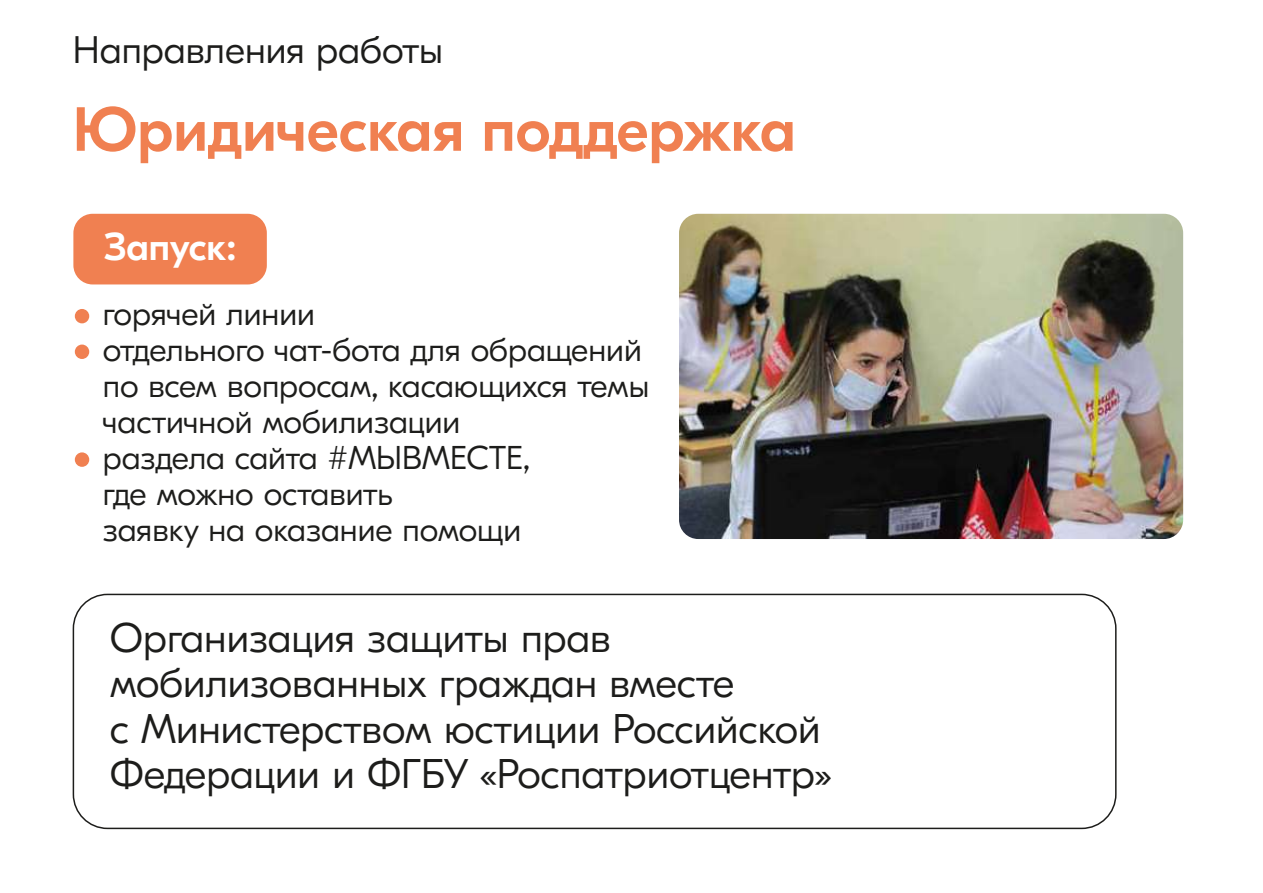
<style>
.page{position:relative;width:1263px;height:893px;background:#fff}
.page>*{position:absolute;margin:0;border:0;box-sizing:border-box;transform-origin:0 0}
.t1{font:500 62.25px "GT Eesti Display LC";color:#f08051}
.t2{font:300 41.4px/45.3px "GT Eesti Display LC";color:#1d1d1b}
.t3{font:500 38.85px "GT Eesti Display LC";color:#fff}
.t4{font:300 38.4px "GT Eesti Display LC";color:#1d1d1b}
.t5{font:300 33px/36px "GT Eesti Display LC";color:#1d1d1b}
</style>
<div class="page">
<img style="left:679px;top:214px;width:504px;height:325px">
<div style="left:73px;top:594px;width:1043px;height:235px;border:2px solid #1d1d1b;border-radius:34px"></div>
<div style="left:73px;top:214px;width:194px;height:70px;background:#f08051;border-radius:19px"></div>
<div style="left:75px;top:309px;width:14px;height:14px;background:#f08051;border-radius:50%"></div>
<div style="left:75px;top:345px;width:14px;height:14px;background:#f08051;border-radius:50%"></div>
<div style="left:75px;top:452px;width:14px;height:15px;background:#f08051;border-radius:50%"></div>
<p class="t4" style="left:73px;top:29px;width:372px">Направления работы</p>
<h1 class="t1" style="left:73px;top:96px;width:724px">Юридическая поддержка</h1>
<p class="t3" style="left:104px;top:226px;width:134px">Запуск:</p>
<p class="t5" style="left:103px;top:296px;width:548px">горячей линии<br>отдельного чат-бота для обращений по всем вопросам, касающихся темы частичной мобилизации<br>раздела сайта #МЫВМЕСТЕ,<br>где можно оставить<br>заявку на оказание помощи</p>
<p class="t2" style="left:110px;top:616px;width:724px">Организация защиты прав мобилизованных граждан вместе<br>с Министерством юстиции Российской<br>Федерации и ФГБУ «Роспатриотцентр»</p>
</div>
